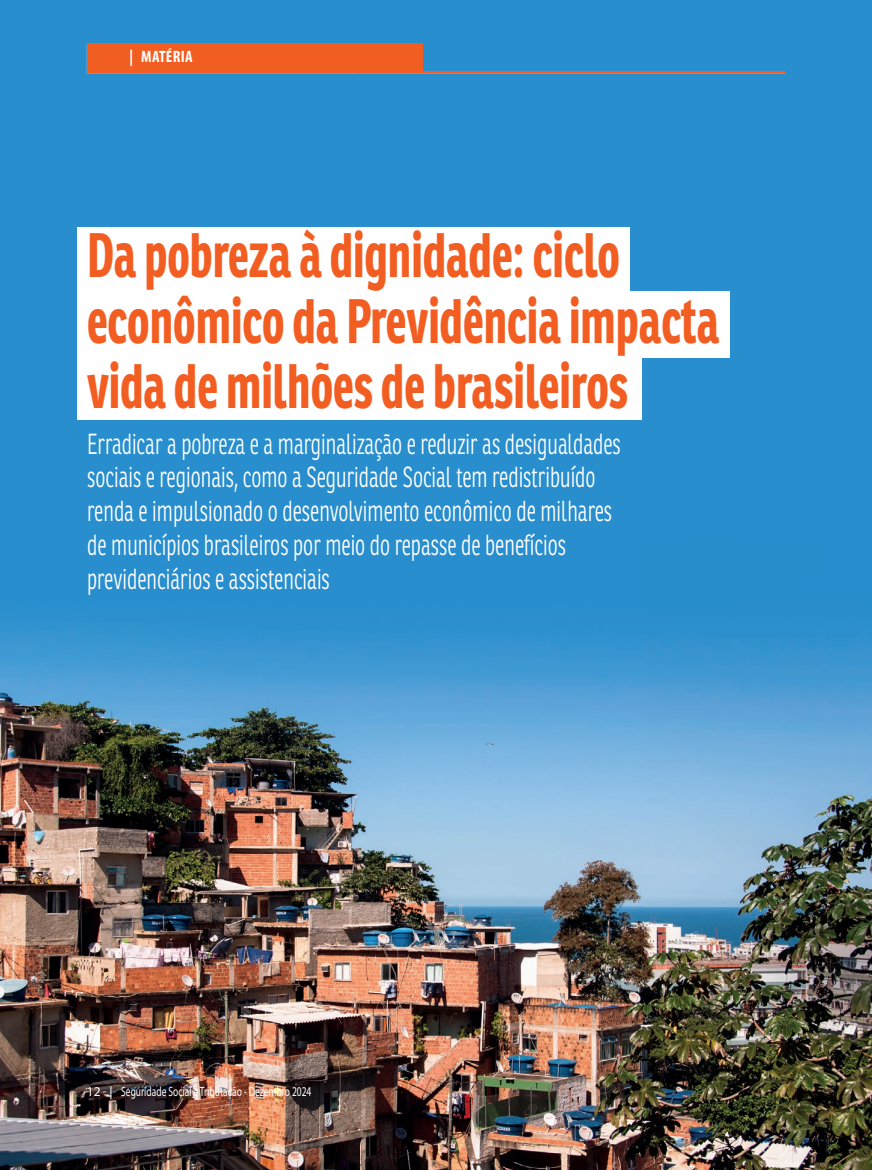
<style>
.page{position:relative;width:872px;height:1170px;background:#fff}
.page>*{position:absolute;margin:0;border:0;box-sizing:border-box;transform-origin:0 0}
.t1{font:700 60.9px/65.2px "Ronnia Cond";color:#f25d21;scale:.8 1}
.t2{font:300 28.2px/33.9px "Ronnia Cond";color:#fff;scale:.8 1}
.t3{font:700 condensed 16.5px "Myriad Pro";letter-spacing:.02em;color:#fff}
.t4{font:13.5px "Myriad Pro";color:#fff}
</style>
<div class="page">
<div style="left:0;top:0;width:718px;height:372px;background:#288ecd"></div>
<div style="left:718px;top:0;width:154px;height:368px;background:#288ecd"></div>
<img style="left:0;top:372px;width:359px;height:797px">
<img style="left:359px;top:372px;width:285px;height:425px">
<img style="left:359px;top:797px;width:307px;height:372px">
<img style="left:666px;top:1137px;width:206px;height:32px">
<div style="left:87px;top:44px;width:335px;height:29px;background:#f25d21"></div>
<hr style="left:87px;top:72px;width:698px;height:1px;background:#f25d21">
<img style="left:644px;top:368px;width:228px;height:769px">
<div style="left:78px;top:227px;width:552px;height:66px;background:#fff"></div>
<div style="left:78px;top:291px;width:652px;height:66px;background:#fff"></div>
<div style="left:78px;top:353px;width:564px;height:66px;background:#fff"></div>
<p class="t3" style="left:129px;top:46px;width:65px">| MATÉRIA</p>
<h1 class="t1" style="left:87px;top:222px;width:792px">Da pobreza à dignidade: ciclo econômico da Previdência impacta vida de milhões de brasileiros</h1>
<p class="t2" style="left:87px;top:426px;width:668px">Erradicar a pobreza e a marginalização e reduzir as desigualdades sociais e regionais, como a Seguridade Social tem redistribuído renda e impulsionado o desenvolvimento econômico de milhares de municípios brasileiros por meio do repasse de benefícios previdenciários e assistenciais</p>
<p class="t4" style="left:87px;top:1082px;width:226px">12 | Seguridade Social e Tributação - Dezembro 2024</p>
</div>
